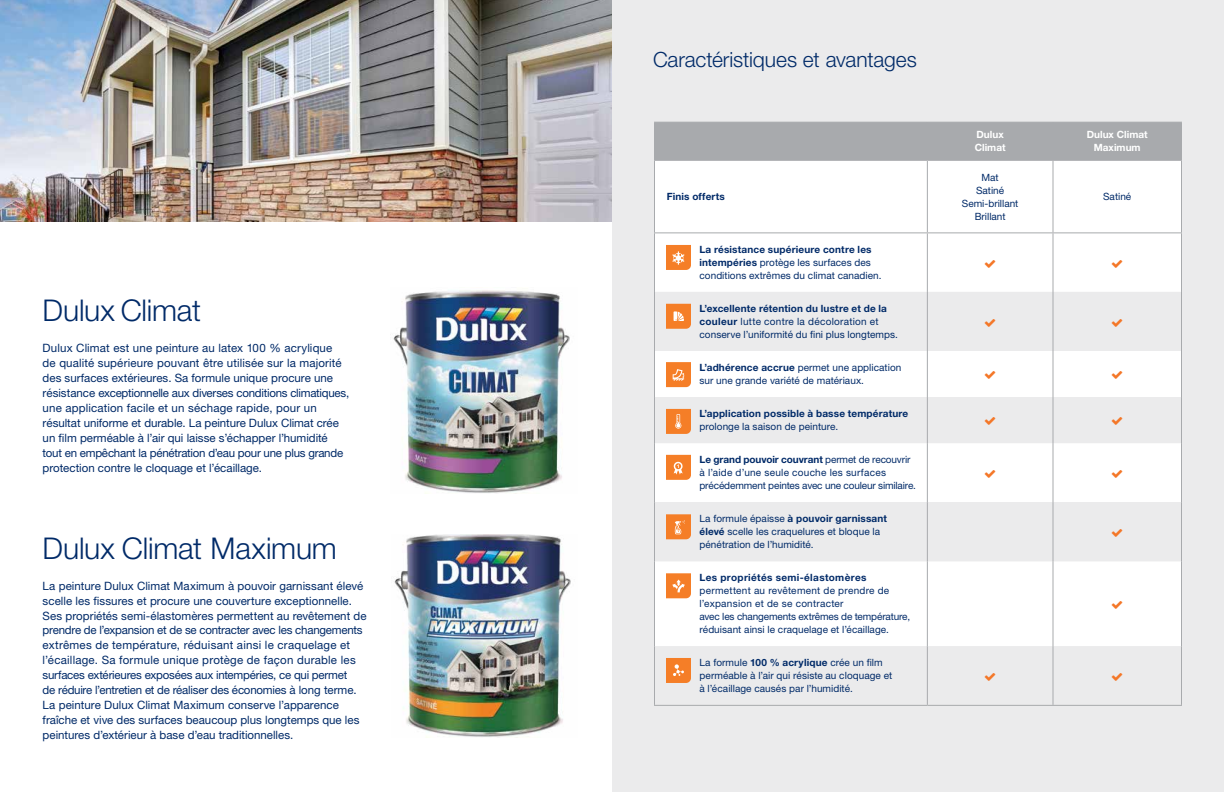
<style>
.page{position:relative;width:1224px;height:792px;background:#fff}
.page>*{position:absolute;margin:0;border:0;box-sizing:border-box;transform-origin:0 0}
.t1{font:300 30px "Helvetica Neue LT Std";letter-spacing:-.01em;color:#002a68}
.t2{font:300 21px "Helvetica Neue LT Std";letter-spacing:-.005em;color:#002a68}
.t3{font:11.5px/15px "Helvetica Neue LT Std";color:#002a68}
.t4{font:10px/13px "Helvetica Neue LT Std";letter-spacing:.005em;color:#002a68}
.t5{font:700 10px "Helvetica Neue LT Std";letter-spacing:.015em;color:#002a68}
.t6{font:700 10px/13px "Helvetica Neue LT Std";color:#fff}
.t7{font:700 10px "Helvetica Neue LT Std";letter-spacing:.035em;color:#002a68}
.s1{font-weight:700}
</style>
<div class="page">
<img style="left:394px;top:534px;width:177px;height:203px">
<img style="left:393px;top:290px;width:177px;height:204px">
<div style="left:612px;top:0;width:612px;height:792px;background:#ebebec"></div>
<div style="left:655px;top:123px;width:526px;height:37px;background:#a8aaad"></div>
<div style="left:655px;top:161px;width:526px;height:131px;background:#fff"></div>
<svg style="left:655px;top:303px;width:526px;height:402px"></svg>
<hr style="left:654px;top:123px;width:1px;height:37px;background:#a8aaad">
<hr style="left:654px;top:122px;width:273px;height:1px;background:#a8aaad">
<hr style="left:655px;top:160px;width:272px;height:1px;background:#a8aaad">
<hr style="left:927px;top:123px;width:1px;height:37px;background:#a8aaad">
<hr style="left:927px;top:122px;width:126px;height:1px;background:#a8aaad">
<hr style="left:927px;top:160px;width:126px;height:1px;background:#a8aaad">
<hr style="left:1052px;top:123px;width:2px;height:37px;background:#a8aaad">
<hr style="left:1053px;top:122px;width:129px;height:1px;background:#a8aaad">
<hr style="left:1053px;top:160px;width:128px;height:1px;background:#a8aaad">
<hr style="left:1181px;top:123px;width:1px;height:37px;background:#a8aaad">
<hr style="left:654px;top:160px;width:1px;height:72px;background:#a8aaad">
<hr style="left:927px;top:161px;width:1px;height:71px;background:#a8aaad">
<hr style="left:1052px;top:161px;width:2px;height:71px;background:#a8aaad">
<hr style="left:1181px;top:160px;width:1px;height:72px;background:#a8aaad">
<hr style="left:654px;top:233px;width:1px;height:59px;background:#a8aaad">
<hr style="left:654px;top:232px;width:273px;height:1px;background:#a8aaad">
<hr style="left:927px;top:233px;width:1px;height:59px;background:#a8aaad">
<hr style="left:927px;top:232px;width:126px;height:1px;background:#a8aaad">
<hr style="left:1052px;top:233px;width:2px;height:59px;background:#a8aaad">
<hr style="left:1053px;top:232px;width:129px;height:1px;background:#a8aaad">
<hr style="left:1181px;top:233px;width:1px;height:59px;background:#a8aaad">
<hr style="left:654px;top:292px;width:1px;height:59px;background:#a8aaad">
<hr style="left:927px;top:292px;width:1px;height:59px;background:#a8aaad">
<hr style="left:1052px;top:292px;width:2px;height:59px;background:#a8aaad">
<hr style="left:1181px;top:292px;width:1px;height:59px;background:#a8aaad">
<hr style="left:654px;top:351px;width:1px;height:46px;background:#a8aaad">
<hr style="left:927px;top:351px;width:1px;height:46px;background:#a8aaad">
<hr style="left:1052px;top:351px;width:2px;height:46px;background:#a8aaad">
<hr style="left:1181px;top:351px;width:1px;height:46px;background:#a8aaad">
<hr style="left:654px;top:397px;width:1px;height:46px;background:#a8aaad">
<hr style="left:927px;top:397px;width:1px;height:46px;background:#a8aaad">
<hr style="left:1052px;top:397px;width:2px;height:46px;background:#a8aaad">
<hr style="left:1181px;top:397px;width:1px;height:46px;background:#a8aaad">
<hr style="left:654px;top:443px;width:1px;height:59px;background:#a8aaad">
<hr style="left:927px;top:443px;width:1px;height:59px;background:#a8aaad">
<hr style="left:1052px;top:443px;width:2px;height:59px;background:#a8aaad">
<hr style="left:1181px;top:443px;width:1px;height:59px;background:#a8aaad">
<hr style="left:654px;top:502px;width:1px;height:59px;background:#a8aaad">
<hr style="left:927px;top:502px;width:1px;height:59px;background:#a8aaad">
<hr style="left:1052px;top:502px;width:2px;height:59px;background:#a8aaad">
<hr style="left:1181px;top:502px;width:1px;height:59px;background:#a8aaad">
<hr style="left:654px;top:561px;width:1px;height:85px;background:#a8aaad">
<hr style="left:927px;top:561px;width:1px;height:85px;background:#a8aaad">
<hr style="left:1052px;top:561px;width:2px;height:85px;background:#a8aaad">
<hr style="left:1181px;top:561px;width:1px;height:85px;background:#a8aaad">
<hr style="left:654px;top:646px;width:1px;height:59px;background:#a8aaad">
<hr style="left:927px;top:646px;width:1px;height:59px;background:#a8aaad">
<hr style="left:1052px;top:646px;width:2px;height:59px;background:#a8aaad">
<hr style="left:1181px;top:646px;width:1px;height:59px;background:#a8aaad">
<hr style="left:654px;top:705px;width:273px;height:1px;background:#a8aaad">
<hr style="left:927px;top:705px;width:126px;height:1px;background:#a8aaad">
<hr style="left:1053px;top:705px;width:129px;height:1px;background:#a8aaad">
<svg style="left:666px;top:245px;width:25px;height:25px"></svg>
<svg style="left:666px;top:304px;width:25px;height:25px"></svg>
<svg style="left:666px;top:362px;width:25px;height:25px"></svg>
<svg style="left:666px;top:409px;width:25px;height:25px"></svg>
<svg style="left:666px;top:455px;width:25px;height:25px"></svg>
<svg style="left:666px;top:514px;width:25px;height:25px"></svg>
<svg style="left:666px;top:573px;width:25px;height:25px"></svg>
<svg style="left:666px;top:658px;width:25px;height:25px"></svg>
<img style="left:0;top:0;width:612px;height:222px">
<svg style="left:985px;top:260px;width:10px;height:7px"></svg>
<svg style="left:1112px;top:260px;width:10px;height:7px"></svg>
<svg style="left:985px;top:319px;width:10px;height:8px"></svg>
<svg style="left:1112px;top:319px;width:10px;height:8px"></svg>
<svg style="left:985px;top:371px;width:10px;height:8px"></svg>
<svg style="left:1112px;top:371px;width:10px;height:8px"></svg>
<svg style="left:985px;top:417px;width:10px;height:8px"></svg>
<svg style="left:1112px;top:417px;width:10px;height:8px"></svg>
<svg style="left:985px;top:470px;width:10px;height:8px"></svg>
<svg style="left:1112px;top:470px;width:10px;height:8px"></svg>
<svg style="left:1112px;top:529px;width:10px;height:8px"></svg>
<svg style="left:1112px;top:601px;width:10px;height:8px"></svg>
<svg style="left:985px;top:673px;width:10px;height:8px"></svg>
<svg style="left:1112px;top:673px;width:10px;height:8px"></svg>
<h1 class="t1" style="left:43px;top:292px;width:160px">Dulux Climat</h1>
<p class="t3" style="left:43px;top:340px;width:308px">Dulux Climat est une peinture au latex 100 % acrylique<br>de qualité supérieure pouvant être utilisée sur la majorité des surfaces extérieures. Sa formule unique procure une résistance exceptionnelle aux diverses conditions climatiques, une application facile et un séchage rapide, pour un résultat uniforme et durable. La peinture Dulux Climat crée un film perméable à l’air qui laisse s’échapper l’humidité tout en empêchant la pénétration d’eau pour une plus grande protection contre le cloquage et l’écaillage.</p>
<h1 class="t1" style="left:43px;top:530px;width:296px">Dulux Climat Maximum</h1>
<p class="t3" style="left:43px;top:578px;width:325px">La peinture Dulux Climat Maximum à pouvoir garnissant élevé scelle les fissures et procure une couverture exceptionnelle.<br>Ses propriétés semi-élastomères permettent au revêtement de prendre de l’expansion et de se contracter avec les changements extrêmes de température, réduisant ainsi le craquelage et l’écaillage. Sa formule unique protège de façon durable les surfaces extérieures exposées aux intempéries, ce qui permet<br>de réduire l’entretien et de réaliser des économies à long terme.<br>La peinture Dulux Climat Maximum conserve l’apparence fraîche et vive des surfaces beaucoup plus longtemps que les peintures d’extérieur à base d’eau traditionnelles.</p>
<h2 class="t2" style="left:653px;top:47px;width:265px">Caractéristiques et avantages</h2>
<p class="t5" style="left:667px;top:191px;width:60px">Finis offerts</p>
<p class="t4" style="left:699px;top:243px;width:184px"><span class="s1">La résistance supérieure contre les intempéries</span> protège les surfaces des conditions extrêmes du climat canadien.</p>
<p class="t4" style="left:700px;top:302px;width:200px"><span class="s1">L’excellente rétention du lustre et de la couleur</span> lutte contre la décoloration et conserve l’uniformité du fini plus longtemps.</p>
<p class="t4" style="left:700px;top:361px;width:203px"><span class="s1">L’adhérence accrue</span> permet une application sur une grande variété de matériaux.</p>
<p class="t5" style="left:700px;top:407px;width:210px">L’application possible à basse température</p>
<p class="t4" style="left:700px;top:420px;width:140px">prolonge la saison de peinture.</p>
<p class="t4" style="left:700px;top:453px;width:218px"><span class="s1">Le grand pouvoir couvrant</span> permet de recouvrir à l’aide d’une seule couche les surfaces précédemment peintes avec une couleur similaire.</p>
<p class="t4" style="left:700px;top:512px;width:189px">La formule épaisse <span class="s1">à pouvoir garnissant élevé</span> scelle les craquelures et bloque la pénétration de l’humidité.</p>
<p class="t7" style="left:700px;top:572px;width:168px">Les propriétés semi-élastomères</p>
<p class="t4" style="left:700px;top:584px;width:212px">permettent au revêtement de prendre de l’expansion et de se contracter<br>avec les changements extrêmes de température, réduisant ainsi le craquelage et l’écaillage.</p>
<p class="t4" style="left:700px;top:656px;width:194px">La formule <span class="s1">100 % acrylique</span> crée un film perméable à l’air qui résiste au cloquage et à l’écaillage causés par l’humidité.</p>
<p class="t6" style="left:975px;top:128px;width:32px">Dulux<br>Climat</p>
<p class="t6" style="left:1087px;top:128px;width:62px;text-align:center">Dulux Climat<br>Maximum</p>
<p class="t4" style="left:962px;top:171px;width:58px;text-align:center">Mat<br>Satiné<br>Semi-brillant<br>Brillant</p>
<p class="t4" style="left:1103px;top:190px;width:30px">Satiné</p>
</div>
